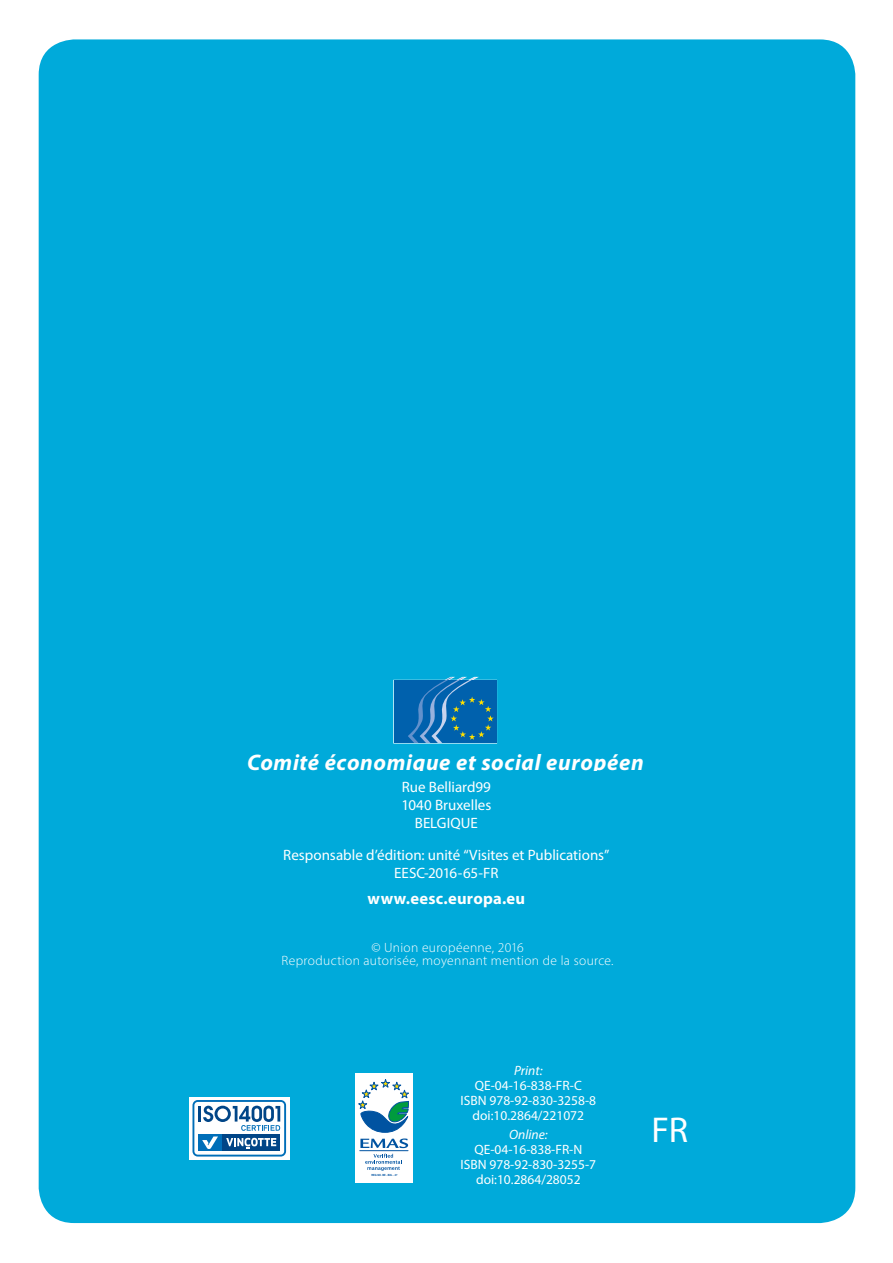
<style>
.page{position:relative;width:893px;height:1263px;background:#fff}
.page>*{position:absolute;margin:0;border:0;box-sizing:border-box;transform-origin:0 0}
.t1{font:36px "Myriad Pro";color:#fff}
.t2{font:italic 700 22.5px "Myriad Pro";letter-spacing:.03em;color:#fff}
.t3{font:700 16.5px "Myriad Pro";letter-spacing:.015em;color:#fff}
.t4{font:15px/18px "Myriad Pro";color:#fff;text-align:center}
.t5{font:13.5px/15px "Myriad Pro";color:#fff;text-align:center}
.t6{font:300 13.5px/13.5px "Myriad Pro";letter-spacing:.025em;color:#fff;text-align:center}
.t7{font:italic 13.5px "Myriad Pro";color:#fff}
.t8{font:700 2.85px "Arial";color:#0053a1;scale:.85 1}
</style>
<div class="page">
<div style="left:38px;top:39px;width:818px;height:1185px;background:#00aada"></div>
<svg style="left:393px;top:677px;width:104px;height:66px;background:#166fb0"></svg>
<h2 class="t2" style="left:247px;top:750px;width:398px">Comité économique et social européen</h2>
<p class="t4" style="left:401px;top:778px;width:91px">Rue Belliard99<br>1040 Bruxelles<br>BELGIQUE</p>
<p class="t4" style="left:283px;top:845px;width:328px">Responsable d’édition: unité “Visites et Publications”<br>EESC-2016-65-FR</p>
<p class="t3" style="left:368px;top:887px;width:159px">www.eesc.europa.eu</p>
<p class="t6" style="left:282px;top:940px;width:333px">© Union européenne, 2016<br>Reproduction autorisée, moyennant mention de la source.</p>
<p class="t8" style="left:371px;top:1173px;width:32px">REG.NO. BE - BXL - 27</p>
<p class="t7" style="left:514px;top:1062px;width:30px">Print:</p>
<p class="t5" style="left:461px;top:1077px;width:137px">QE-04-16-838-FR-C<br>ISBN 978-92-830-3258-8 doi:10.2864/221072</p>
<p class="t7" style="left:509px;top:1126px;width:40px">Online:</p>
<p class="t5" style="left:461px;top:1141px;width:137px">QE-04-16-838-FR-N<br>ISBN 978-92-830-3255-7 doi:10.2864/28052</p>
<h1 class="t1" style="left:651px;top:1107px;width:38px">FR</h1>
</div>
